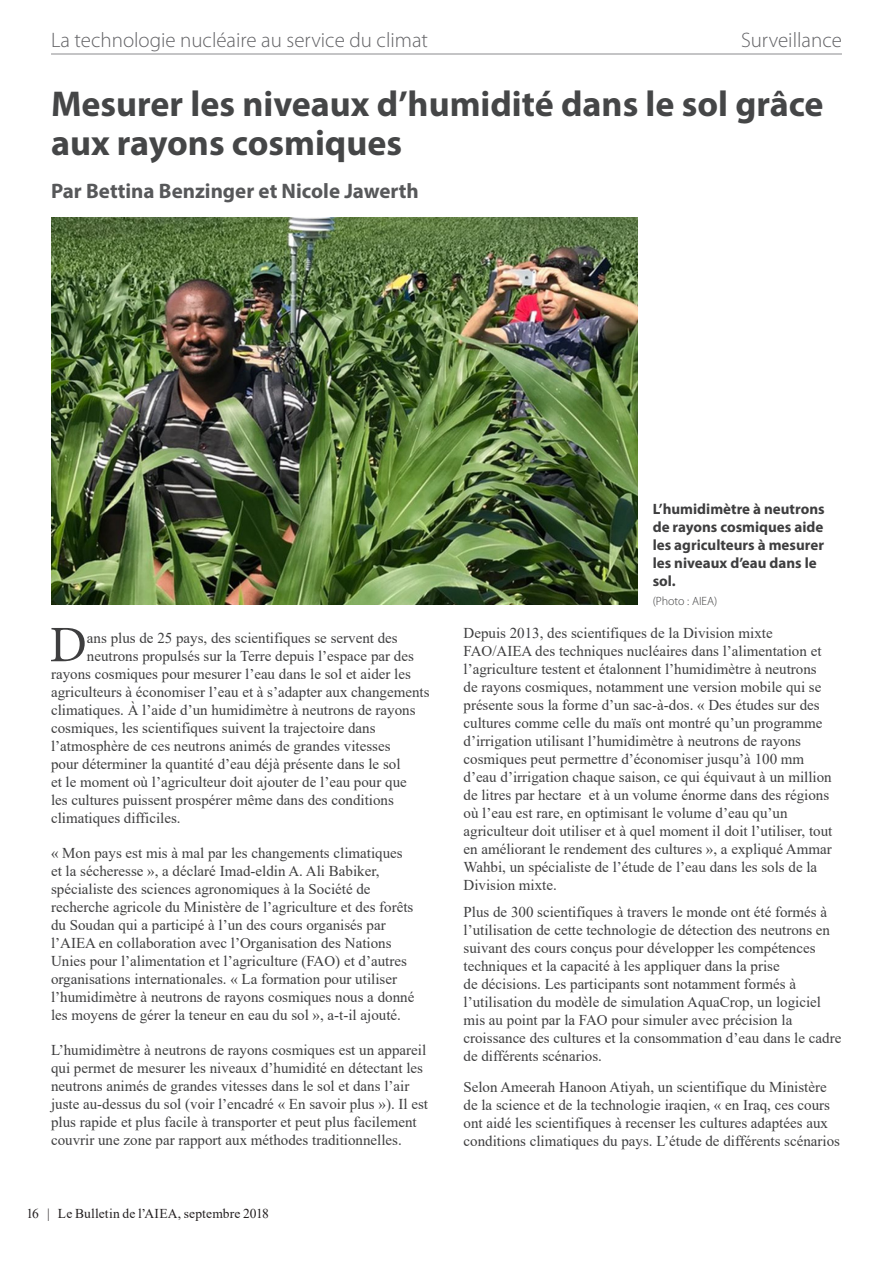
<style>
.page{position:relative;width:893px;height:1263px;background:#fff}
.page>*{position:absolute;margin:0;border:0;box-sizing:border-box;transform-origin:0 0}
.Frist_Para{font:51.3px "Minion Pro";color:#3e3e3f}
.Story_Title{font:700 36px/39px "Myriad Pro";color:#454647}
.t1{font:300 21px "Myriad Pro";color:#636366}
.Author-top{font:700 21px "Myriad Pro";color:#57585a}
.Body_Text{font:15px/18px "Times New Roman";color:#3e3e3f}
.Frist_Para-2{font:15px "Times New Roman";color:#3e3e3f}
.Photo_caption{font:700 15px/18px "Myriad Pro";color:#3e3e3f}
.t2{font:13.5px "Times New Roman";letter-spacing:.01em;color:#231f20}
.Photo_credit{font:300 12px "Myriad Pro";color:#3e3e3f}
</style>
<div class="page">
<img style="left:51px;top:218px;width:587px;height:386px">
<hr style="left:51px;top:54px;width:791px;height:1px;background:#636366">
<h3 class="t1" style="left:51px;top:28px;width:379px">La technologie nucléaire au service du climat</h3>
<h3 class="t1" style="left:741px;top:28px;width:102px">Surveillance</h3>
<p class="Story_Title" style="left:51px;top:83px;width:774px">Mesurer les niveaux d’humidité dans le sol grâce aux rayons cosmiques</p>
<p class="Author-top" style="left:51px;top:177px;width:369px">Par Bettina Benzinger et Nicole Jawerth</p>
<p class="Frist_Para" style="left:49px;top:610px;width:39px">D</p>
<p class="Frist_Para-2" style="left:87px;top:628px;width:312px">ans plus de 25 pays, des scientifiques se servent des</p>
<p class="Frist_Para-2" style="left:87px;top:646px;width:328px">neutrons propulsés sur la Terre depuis l’espace par des</p>
<p class="Frist_Para-2" style="left:51px;top:664px;width:361px">rayons cosmiques pour mesurer l’eau dans le sol et aider les</p>
<p class="Frist_Para-2" style="left:51px;top:682px;width:380px">agriculteurs à économiser l’eau et à s’adapter aux changements</p>
<p class="Frist_Para-2" style="left:51px;top:700px;width:366px">climatiques. À l’aide d’un humidimètre à neutrons de rayons</p>
<p class="Frist_Para-2" style="left:51px;top:718px;width:326px">cosmiques, les scientifiques suivent la trajectoire dans</p>
<p class="Frist_Para-2" style="left:51px;top:736px;width:341px">l’atmosphère de ces neutrons animés de grandes vitesses</p>
<p class="Frist_Para-2" style="left:51px;top:754px;width:351px">pour déterminer la quantité d’eau déjà présente dans le sol</p>
<p class="Frist_Para-2" style="left:51px;top:772px;width:357px">et le moment où l’agriculteur doit ajouter de l’eau pour que</p>
<p class="Frist_Para-2" style="left:51px;top:790px;width:344px">les cultures puissent prospérer même dans des conditions</p>
<p class="Frist_Para-2" style="left:51px;top:808px;width:131px">climatiques difficiles.</p>
<p class="Body_Text" style="left:51px;top:844px;width:365px">« Mon pays est mis à mal par les changements climatiques et la sécheresse », a déclaré Imad-eldin A. Ali Babiker, spécialiste des sciences agronomiques à la Société de recherche agricole du Ministère de l’agriculture et des forêts du Soudan qui a participé à l’un des cours organisés par l’AIEA en collaboration avec l’Organisation des Nations Unies pour l’alimentation et l’agriculture (FAO) et d’autres organisations internationales. « La formation pour utiliser l’humidimètre à neutrons de rayons cosmiques nous a donné les moyens de gérer la teneur en eau du sol », a-t-il ajouté.</p>
<p class="Body_Text" style="left:51px;top:1041px;width:379px">L’humidimètre à neutrons de rayons cosmiques est un appareil qui permet de mesurer les niveaux d’humidité en détectant les neutrons animés de grandes vitesses dans le sol et dans l’air juste au-dessus du sol (voir l’encadré « En savoir plus »). Il est plus rapide et plus facile à transporter et peut plus facilement couvrir une zone par rapport aux méthodes traditionnelles.</p>
<p class="t2" style="left:26px;top:1204px;width:244px">16 | Le Bulletin de l’AIEA, septembre 2018</p>
<p class="Photo_caption" style="left:653px;top:499px;width:173px">L’humidimètre à neutrons de rayons cosmiques aide les agriculteurs à mesurer les niveaux d’eau dans le sol.</p>
<p class="Photo_credit" style="left:653px;top:594px;width:66px">(Photo : AIEA)</p>
<p class="Body_Text" style="left:463px;top:624px;width:370px">Depuis 2013, des scientifiques de la Division mixte FAO/AIEA des techniques nucléaires dans l’alimentation et l’agriculture testent et étalonnent l’humidimètre à neutrons de rayons cosmiques, notamment une version mobile qui se présente sous la forme d’un sac-à-dos. « Des études sur des cultures comme celle du maïs ont montré qu’un programme d’irrigation utilisant l’humidimètre à neutrons de rayons cosmiques peut permettre d’économiser jusqu’à 100 mm d’eau d’irrigation chaque saison, ce qui équivaut à un million de litres par hectare et à un volume énorme dans des régions où l’eau est rare, en optimisant le volume d’eau qu’un agriculteur doit utiliser et à quel moment il doit l’utiliser, tout en améliorant le rendement des cultures », a expliqué Ammar Wahbi, un spécialiste de l’étude de l’eau dans les sols de la Division mixte.</p>
<p class="Body_Text" style="left:463px;top:902px;width:379px">Plus de 300 scientifiques à travers le monde ont été formés à l’utilisation de cette technologie de détection des neutrons en suivant des cours conçus pour développer les compétences techniques et la capacité à les appliquer dans la prise<br>de décisions. Les participants sont notamment formés à l’utilisation du modèle de simulation AquaCrop, un logiciel mis au point par la FAO pour simuler avec précision la croissance des cultures et la consommation d’eau dans le cadre de différents scénarios.</p>
<p class="Body_Text" style="left:463px;top:1077px;width:378px">Selon Ameerah Hanoon Atiyah, un scientifique du Ministère de la science et de la technologie iraqien, « en Iraq, ces cours ont aidé les scientifiques à recenser les cultures adaptées aux conditions climatiques du pays. L’étude de différents scénarios</p>
</div>
